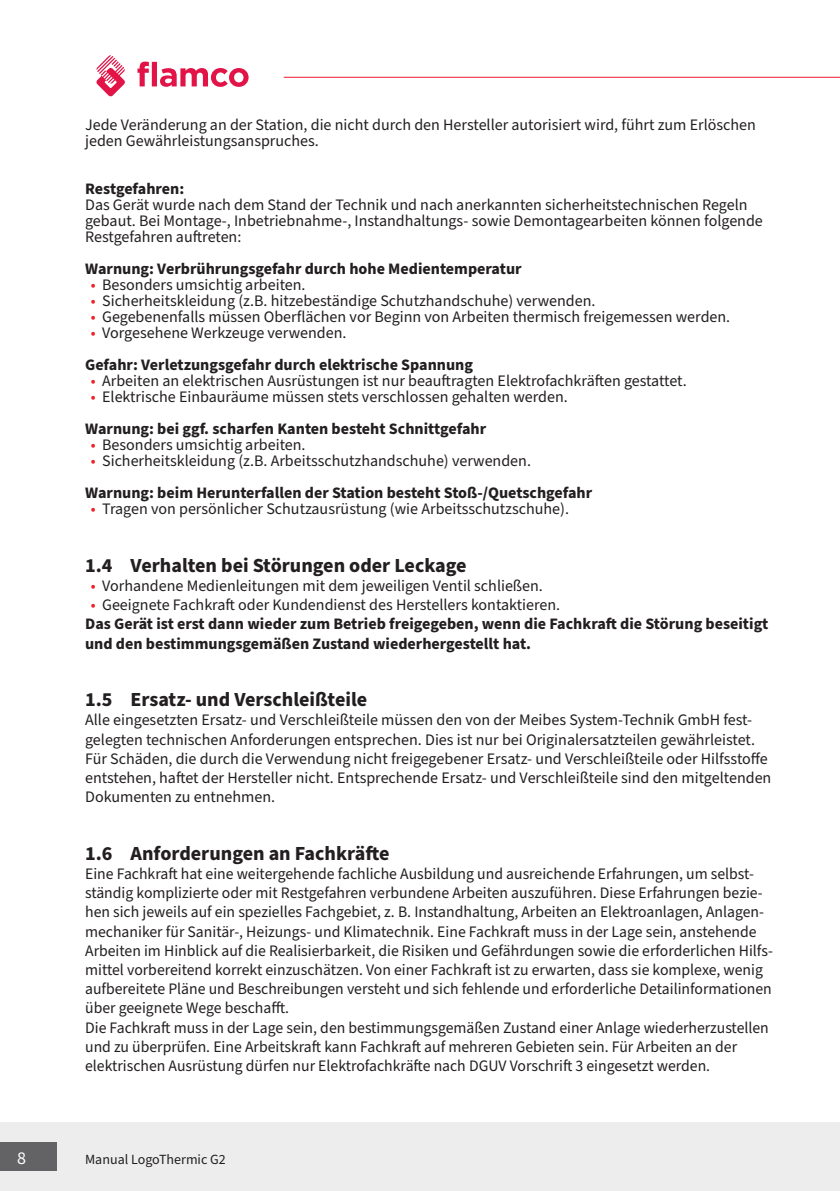
<style>
.page{position:relative;width:840px;height:1191px;background:#fff}
.page>*{position:absolute;margin:0;border:0;box-sizing:border-box;transform-origin:0 0}
.t1{font:700 20px "Source Sans Pro";color:#231f20}
.t2{font:18px "Source Sans Pro";color:#fff}
.t3{font:16px/19.2px "Source Sans Pro";color:#231f20}
.t4{font:700 16px/32px "Source Sans Pro";color:#231f20}
.t5{font:14px "Source Sans Pro";color:#231f20}
.s1{color:#ee1d23}
.s2{font-weight:400;color:#ee1d23}
.s3{font-weight:400}
.s4{font-weight:700}
</style>
<div class="page">
<svg style="left:137px;top:62px;width:111px;height:25px"></svg>
<svg style="left:96px;top:55px;width:29px;height:41px"></svg>
<hr style="left:283px;top:77px;width:556px;height:1px;background:#ee1b2c">
<div style="left:0;top:1123px;width:839px;height:68px;background:#ededee"></div>
<div style="left:0;top:1142px;width:57px;height:29px;background:#636366"></div>
<p class="t3" style="left:85px;top:117px;width:672px;line-height:16px">Jede Veränderung an der Station, die nicht durch den Hersteller autorisiert wird, führt zum Erlöschen jeden Gewährleistungsanspruches.</p>
<p class="t4" style="left:85px;top:173px;width:101px">Restgefahren:</p>
<p class="t3" style="left:85px;top:197px;width:678px;line-height:16px">Das Gerät wurde nach dem Stand der Technik und nach anerkannten sicherheitstechnischen Regeln gebaut. Bei Montage-, Inbetriebnahme-, Instandhaltungs- sowie Demontagearbeiten können folgende<br>Restgefahren auftreten:</p>
<p class="t4" style="left:85px;top:253px;width:438px">Warnung: Verbrührungsgefahr durch hohe Medientemperatur</p>
<p class="t3" style="left:91px;top:275px;width:216px"><span class="s1">•</span> Besonders umsichtig arbeiten.</p>
<p class="t3" style="left:91px;top:291px;width:506px"><span class="s1">•</span> Sicherheitskleidung (z.B. hitzebeständige Schutzhandschuhe) verwenden.</p>
<p class="t3" style="left:91px;top:307px;width:640px"><span class="s1">•</span> Gegebenenfalls müssen Oberflächen vor Beginn von Arbeiten thermisch freigemessen werden.</p>
<p class="t4" style="left:85px;top:317px;width:389px;text-indent:6px"><span class="s2">•</span> <span class="s3">Vorgesehene Werkzeuge verwenden.<br></span>Gefahr: Verletzungsgefahr durch elektrische Spannung</p>
<p class="t3" style="left:91px;top:371px;width:597px"><span class="s1">•</span> Arbeiten an elektrischen Ausrüstungen ist nur beauftragten Elektrofachkräften gestattet.</p>
<p class="t3" style="left:85px;top:381px;width:484px;line-height:32px;text-indent:6px"><span class="s1">•</span> Elektrische Einbauräume müssen stets verschlossen gehalten werden.<br><span class="s4">Warnung: bei ggf. scharfen Kanten besteht Schnittgefahr</span></p>
<p class="t3" style="left:91px;top:435px;width:216px"><span class="s1">•</span> Besonders umsichtig arbeiten.</p>
<p class="t4" style="left:85px;top:445px;width:508px;text-indent:6px"><span class="s2">•</span> <span class="s3">Sicherheitskleidung (z.B. Arbeitsschutzhandschuhe) verwenden.<br></span>Warnung: beim Herunterfallen der Station besteht Stoß-/Quetschgefahr</p>
<p class="t3" style="left:91px;top:499px;width:479px"><span class="s1">•</span> Tragen von persönlicher Schutzausrüstung (wie Arbeitsschutzschuhe).</p>
<p class="t1" style="left:85px;top:551px;width:383px">1.4 Verhalten bei Störungen oder Leckage</p>
<p class="t3" style="left:91px;top:576px;width:453px"><span class="s1">•</span> Vorhandene Medienleitungen mit dem jeweiligen Ventil schließen.</p>
<p class="t4" style="left:85px;top:595px;width:684px;line-height:19.2px;text-indent:6px"><span class="s2">•</span> <span class="s3">Geeignete Fachkraft oder Kundendienst des Herstellers kontaktieren.<br></span>Das Gerät ist erst dann wieder zum Betrieb freigegeben, wenn die Fachkraft die Störung beseitigt und den bestimmungsgemäßen Zustand wiederhergestellt hat.</p>
<p class="t1" style="left:85px;top:686px;width:283px">1.5 Ersatz- und Verschleißteile</p>
<p class="t3" style="left:85px;top:711px;width:687px">Alle eingesetzten Ersatz- und Verschleißteile müssen den von der Meibes System-Technik GmbH fest&shy;gelegten technischen Anforderungen entsprechen. Dies ist nur bei Originalersatzteilen gewährleistet.<br>Für Schäden, die durch die Verwendung nicht freigegebener Ersatz- und Verschleißteile oder Hilfsstoffe entstehen, haftet der Hersteller nicht. Entsprechende Ersatz- und Verschleißteile sind den mitgeltenden Dokumenten zu entnehmen.</p>
<p class="t1" style="left:85px;top:839px;width:305px">1.6 Anforderungen an Fachkräfte</p>
<p class="t3" style="left:85px;top:864px;width:689px">Eine Fachkraft hat eine weitergehende fachliche Ausbildung und ausreichende Erfahrungen, um selbst&shy;ständig komplizierte oder mit Restgefahren verbundene Arbeiten auszuführen. Diese Erfahrungen bezie&shy;hen sich jeweils auf ein spezielles Fachgebiet, z. B. Instandhaltung, Arbeiten an Elektroanlagen, Anlagen&shy;mechaniker für Sanitär-, Heizungs- und Klimatechnik. Eine Fachkraft muss in der Lage sein, anstehende Arbeiten im Hinblick auf die Realisierbarkeit, die Risiken und Gefährdungen sowie die erforderlichen Hilfs&shy;mittel vorbereitend korrekt einzuschätzen. Von einer Fachkraft ist zu erwarten, dass sie komplexe, wenig aufbereitete Pläne und Beschreibungen versteht und sich fehlende und erforderliche Detailinformationen über geeignete Wege beschafft.<br>Die Fachkraft muss in der Lage sein, den bestimmungsgemäßen Zustand einer Anlage wiederherzustellen und zu überprüfen. Eine Arbeitskraft kann Fachkraft auf mehreren Gebieten sein. Für Arbeiten an der elektrischen Ausrüstung dürfen nur Elektrofachkräfte nach DGUV Vorschrift 3 eingesetzt werden.</p>
<p class="t2" style="left:17px;top:1145px;width:10px">8</p>
<p class="t5" style="left:85px;top:1150px;width:142px">Manual LogoThermic G2</p>
</div>
